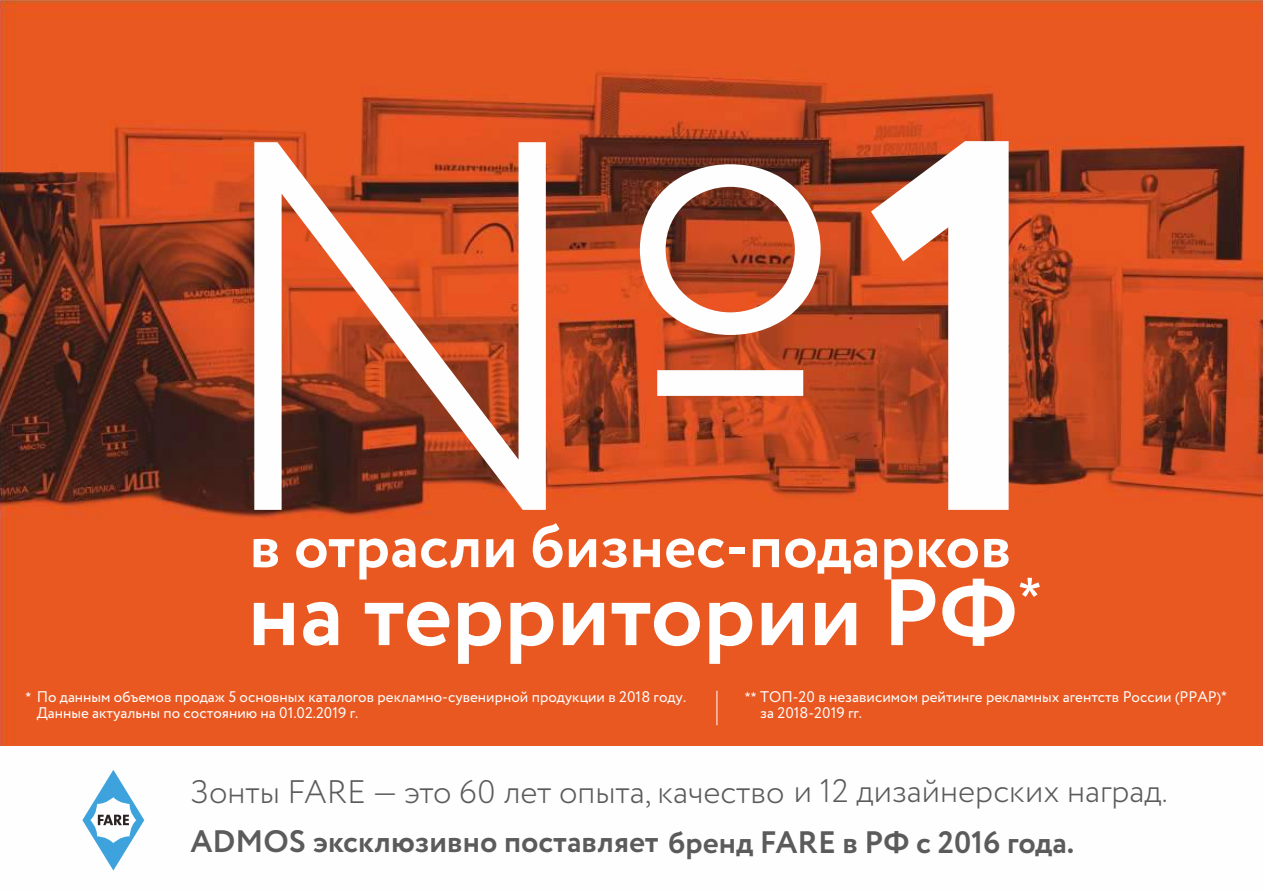
<style>
.page{position:relative;width:1263px;height:893px;background:#fff}
.page>*{position:absolute;margin:0;border:0;box-sizing:border-box;transform-origin:0 0}
.t1{font:700 93.9px "Circe";color:#fefefe}
.t2{font:700 62.1px "Circe";color:#fefefe}
.t3{font:300 32.55px "Circe";color:#5b5b5b}
.t4{font:700 31.05px "Circe";color:#5b5b5b}
.t5{font:15px/16.5px "Circe";color:#fefefe}
.s1{font-family:"Arial"}
</style>
<div class="page">
<img style="left:0;top:0;width:1263px;height:746px">
<svg style="left:254px;top:141px;width:755px;height:369px"></svg>
<svg style="left:82px;top:770px;width:62px;height:100px"></svg>
<hr style="left:716px;top:691px;width:1px;height:34px;background:#fefefe">
<h2 class="t2" style="left:250px;top:504px;width:763px">в отрасли бизнес-подарков</h2>
<h1 class="t1" style="left:248px;top:550px;width:796px">на территории РФ<sup>*</sup></h1>
<p class="t5" style="left:37px;top:689px;width:651px;text-indent:-11px"><span class="s1">*</span> По данным объемов продаж 5 основных каталогов рекламно-сувенирной продукции в 2018 году.<br>Данные актуальны по состоянию на 01.02.2019 г.</p>
<p class="t5" style="left:760px;top:689px;width:468px;text-indent:-15px"><span class="s1">**</span> ТОП-20 в независимом рейтинге рекламных агентств России (РРАР)<span class="s1">* </span>за 2018-2019 гг.</p>
<h3 class="t3" style="left:190px;top:771px;width:979px">Зонты FARE — это 60 лет опыта, качество и 12 дизайнерских наград.</h3>
<h3 class="t4" style="left:190px;top:820px;width:885px">ADMOS эксклюзивно поставляет бренд FARE в РФ с 2016 года.</h3>
</div>
